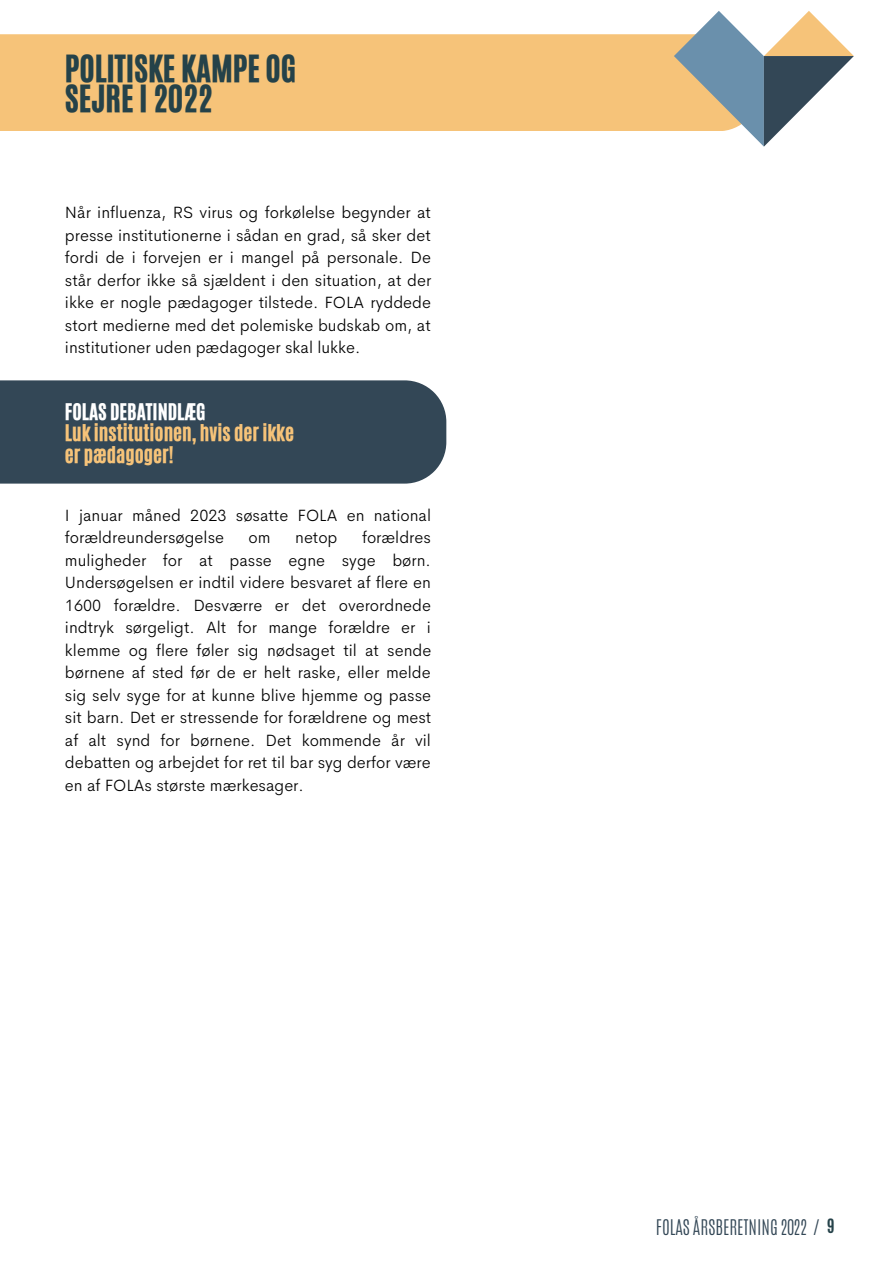
<style>
.page{position:relative;width:893px;height:1264px;background:#fff}
.page>*{position:absolute;margin:0;border:0;box-sizing:border-box;transform-origin:0 0}
.t1{font:31.5px/29.2px "CA Generated";color:#254249}
.t2{font:19.35px/21.3px "CA Generated";color:#f6c379}
.t3{font:19.35px "CA Generated";color:#fff}
.t4{font:300 18px "Antonio";color:#334756}
.t5{font:300 16.5px/22.5px "Cerebri Sans";color:#000;text-align:justify}
.t6{font:700 16.5px "Antonio";color:#254249}
</style>
<div class="page">
<div style="left:0;top:34px;width:673px;height:96px;background:#f6c379"></div>
<svg style="left:673px;top:11px;width:180px;height:136px"></svg>
<div style="left:0;top:380px;width:446px;height:103px;background:#334756"></div>
<h1 class="t1" style="left:65px;top:54px;width:233px">POLITISKE KAMPE OG<br>SEJRE I 2022</h1>
<p class="t5" style="left:65px;top:201px;width:368px">Når influenza, RS virus og forkølelse begynder at presse institutionerne i sådan en grad, så sker det fordi de i forvejen er i mangel på personale. De står derfor ikke så sjældent i den situation, at der ikke er nogle pædagoger tilstede. FOLA ryddede stort medierne med det polemiske budskab om, at institutioner uden pædagoger skal lukke.</p>
<p class="t3" style="left:65px;top:398px;width:142px">FOLAS DEBATINDLÆG</p>
<p class="t2" style="left:65px;top:422px;width:230px">Luk institutionen, hvis der ikke er pædagoger!</p>
<p class="t5" style="left:65px;top:504px;width:367px">I januar måned 2023 søsatte FOLA en national forældreundersøgelse</p>
<p class="t5" style="left:65px;top:526px;width:368px;text-indent:297px">forældres muligheder for at passe egne syge børn.<br>Undersøgelsen er indtil videre besvaret af flere en 1600 forældre. Desværre er det overordnede indtryk sørgeligt. Alt for mange forældre er i klemme og flere føler sig nødsaget til at sende børnene af sted før de er helt raske, eller melde sig selv syge for at kunne blive hjemme og passe sit barn. Det er stressende for forældrene og mest af alt synd for børnene. Det kommende år vil debatten og arbejdet for ret til bar syg derfor være en af FOLAs største mærkesager.</p>
<p class="t5" style="left:248px;top:526px;width:24px">om</p>
<p class="t5" style="left:295px;top:526px;width:44px">netop</p>
<p class="t4" style="left:656px;top:1214px;width:165px">FOLAS ÅRSBERETNING 2022 /</p>
<p class="t6" style="left:827px;top:1213px;width:9px">9</p>
</div>
